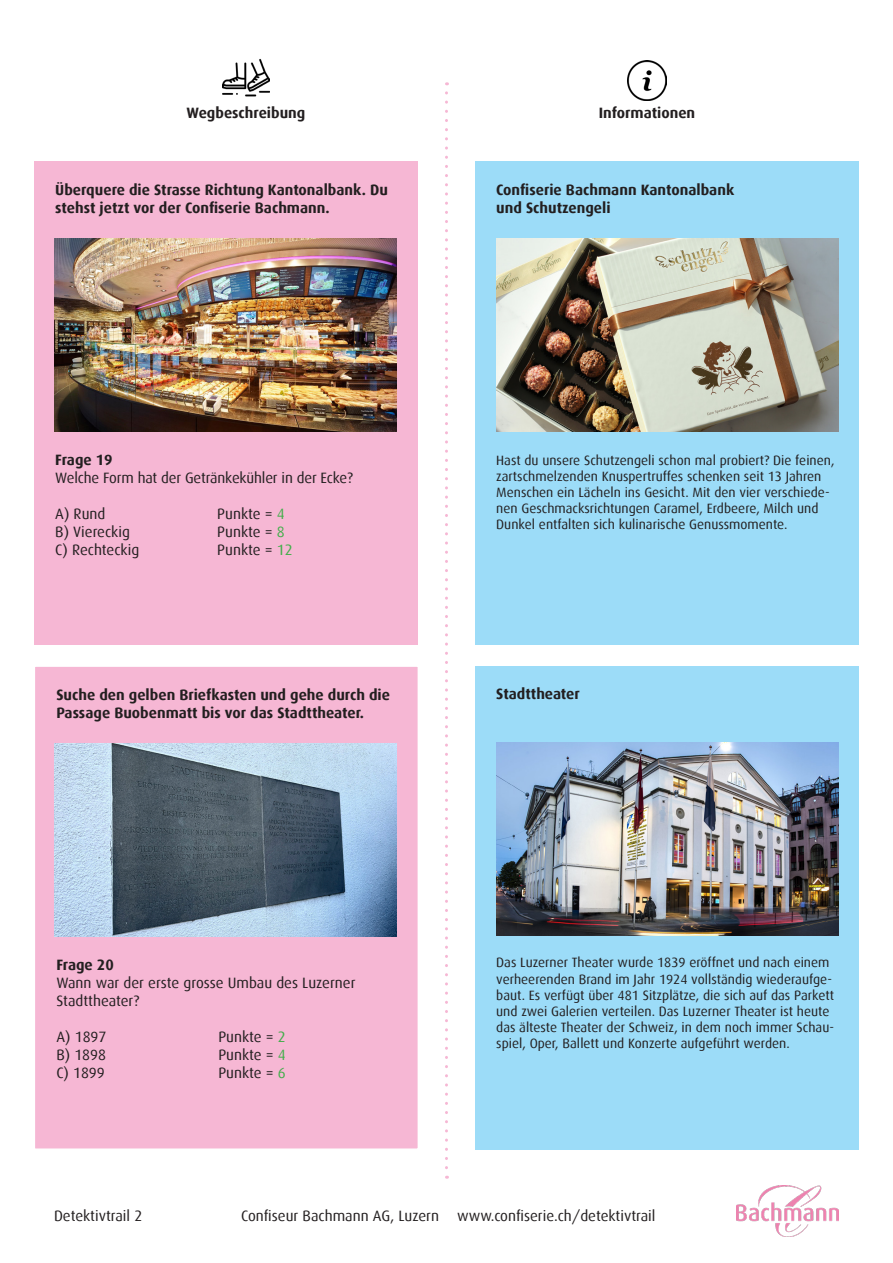
<style>
.page{position:relative;width:893px;height:1263px;background:#fff}
.page>*{position:absolute;margin:0;border:0;box-sizing:border-box;transform-origin:0 0}
.t1{font:15px/18px "Dax";color:#231f20}
.t2{font:700 15px/18px "Dax";color:#231f20}
.t3{font:13.5px/16.2px "Dax";color:#231f20}
.s1{color:#40ae49}
</style>
<div class="page">
<img style="left:627px;top:60px;width:40px;height:40px">
<img style="left:223px;top:58px;width:46px;height:39px">
<svg style="left:445px;top:93px;width:3px;height:1086px"></svg>
<img style="left:736px;top:1186px;width:103px;height:50px">
<div style="left:34px;top:162px;width:384px;height:483px;background:#f6b7d4"></div>
<div style="left:34px;top:666px;width:384px;height:483px;background:#f6b7d4"></div>
<div style="left:34px;top:665px;width:385px;height:485px;border:2px solid #fff"></div>
<img style="left:54px;top:743px;width:342px;height:193px">
<div style="left:475px;top:162px;width:384px;height:483px;background:#9cdcf8"></div>
<div style="left:475px;top:666px;width:384px;height:483px;background:#9cdcf8"></div>
<img style="left:497px;top:239px;width:342px;height:193px">
<img style="left:54px;top:239px;width:342px;height:193px">
<img style="left:496px;top:743px;width:342px;height:192px">
<p class="t2" style="left:187px;top:104px;width:120px">Wegbeschreibung</p>
<p class="t2" style="left:599px;top:104px;width:98px">Informationen</p>
<p class="t2" style="left:55px;top:181px;width:334px">Überquere die Strasse Richtung Kantonalbank. Du stehst jetzt vor der Confiserie Bachmann.</p>
<p class="t2" style="left:55px;top:451px;width:59px">Frage 19</p>
<p class="t1" style="left:55px;top:469px;width:299px">Welche Form hat der Getränkekühler in der Ecke?</p>
<p class="t1" style="left:55px;top:505px;width:52px">A) Rund</p>
<p class="t1" style="left:217px;top:505px;width:69px">Punkte = <span class="s1">4</span></p>
<p class="t1" style="left:55px;top:523px;width:76px">B) Viereckig</p>
<p class="t1" style="left:217px;top:523px;width:69px">Punkte = <span class="s1">8</span></p>
<p class="t1" style="left:55px;top:541px;width:86px">C) Rechteckig</p>
<p class="t1" style="left:217px;top:541px;width:77px">Punkte = <span class="s1">12</span></p>
<p class="t2" style="left:56px;top:686px;width:335px">Suche den gelben Briefkasten und gehe durch die<br>Passage Buobenmatt bis vor das Stadttheater.</p>
<p class="t2" style="left:56px;top:956px;width:59px">Frage 20</p>
<p class="t1" style="left:56px;top:974px;width:301px">Wann war der erste grosse Umbau des Luzerner<br>Stadttheater?</p>
<p class="t1" style="left:56px;top:1028px;width:52px">A) 1897</p>
<p class="t1" style="left:218px;top:1028px;width:69px">Punkte = <span class="s1">2</span></p>
<p class="t1" style="left:56px;top:1046px;width:51px">B) 1898</p>
<p class="t1" style="left:218px;top:1046px;width:69px">Punkte = <span class="s1">4</span></p>
<p class="t1" style="left:56px;top:1064px;width:50px">C) 1899</p>
<p class="t1" style="left:218px;top:1064px;width:69px">Punkte = <span class="s1">6</span></p>
<p class="t2" style="left:496px;top:181px;width:240px">Confiserie Bachmann Kantonalbank und Schutzengeli</p>
<p class="t3" style="left:496px;top:452px;width:340px">Hast du unsere Schutzengeli schon mal probiert? Die feinen, zartschmelzenden Knuspertruffes schenken seit 13 Jahren Menschen ein Lächeln ins Gesicht. Mit den vier verschiede&shy;nen Geschmacksrichtungen Caramel, Erdbeere, Milch und Dunkel entfalten sich kulinarische Genussmomente.</p>
<p class="t2" style="left:496px;top:685px;width:85px">Stadttheater</p>
<p class="t3" style="left:496px;top:955px;width:339px">Das Luzerner Theater wurde 1839 eröffnet und nach einem verheerenden Brand im Jahr 1924 vollständig wiederaufge&shy;baut. Es verfügt über 481 Sitzplätze, die sich auf das Parkett und zwei Galerien verteilen. Das Luzerner Theater ist heute das älteste Theater der Schweiz, in dem noch immer Schau&shy;spiel, Oper, Ballett und Konzerte aufgeführt werden.</p>
<p class="t1" style="left:54px;top:1207px;width:90px">Detektivtrail 2</p>
<p class="t1" style="left:241px;top:1207px;width:416px">Confiseur Bachmann AG, Luzern www.confiserie.ch/detektivtrail</p>
</div>
